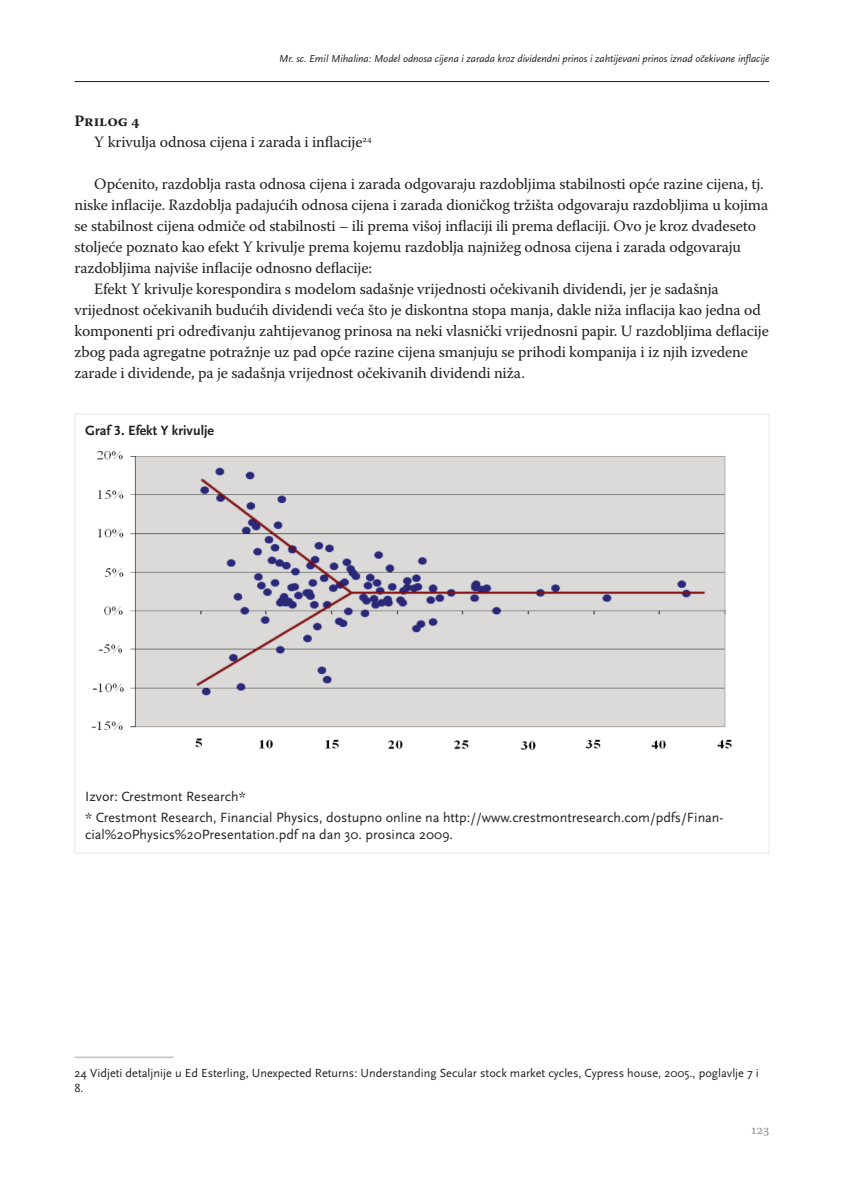
<style>
.page{position:relative;width:844px;height:1191px;background:#fff}
.page>*{position:absolute;margin:0;border:0;box-sizing:border-box;transform-origin:0 0}
.t1{font:15.75px/21px "Warnock Pro";letter-spacing:-.01em;color:#231f20}
.t2{font:14px/21.7px "Scala Sans Pro";color:#231f20}
.t3{font:700 14px "Scala Sans Pro";color:#231f20}
.t4{font:14px "Warnock Pro";color:#939598}
.t5{font:12.25px/14.7px "Scala Sans Pro";color:#231f20}
.t6{font:italic 10.5px "Scala Sans Pro";color:#231f20}
.s1{font-weight:700}
</style>
<div class="page">
<hr style="left:74px;top:81px;width:695px;height:1px;background:#231f20">
<hr style="left:74px;top:1056px;width:100px;height:2px;background:#c7c8ca">
<img style="left:91px;top:450px;width:641px;height:300px">
<p class="t6" style="left:279px;top:53px;width:491px">Mr. sc. Emil Mihalina: Model odnosa cijena i zarada kroz dividendni prinos i zahtijevani prinos iznad očekivane inflacije</p>
<p class="t1" style="left:94px;top:110px;width:279px;text-indent:-20px"><span class="s1">Prilog 4<br></span>Y krivulja odnosa cijena i zarada i inflacije<sup>24</sup></p>
<p class="t1" style="left:94px;top:173px;width:670px">Općenito, razdoblja rasta odnosa cijena i zarada odgovaraju razdobljima stabilnosti opće razine cijena, tj.</p>
<p class="t1" style="left:74px;top:194px;width:695px">niske inflacije. Razdoblja padajućih odnosa cijena i zarada dioničkog tržišta odgovaraju razdobljima u kojima</p>
<p class="t1" style="left:74px;top:215px;width:683px">se stabilnost cijena odmiče od stabilnosti – ili prema višoj inflaciji ili prema deflaciji. Ovo je kroz dvadeseto</p>
<p class="t1" style="left:74px;top:236px;width:668px">stoljeće poznato kao efekt Y krivulje prema kojemu razdoblja najnižeg odnosa cijena i zarada odgovaraju</p>
<p class="t1" style="left:74px;top:257px;width:299px">razdobljima najviše inflacije odnosno deflacije:</p>
<p class="t1" style="left:94px;top:278px;width:625px">Efekt Y krivulje korespondira s modelom sadašnje vrijednosti očekivanih dividendi, jer je sadašnja</p>
<p class="t1" style="left:74px;top:299px;width:687px">vrijednost očekivanih budućih dividendi veća što je diskontna stopa manja, dakle niža inflacija kao jedna od</p>
<p class="t1" style="left:74px;top:320px;width:695px">komponenti pri određivanju zahtijevanog prinosa na neki vlasnički vrijednosni papir. U razdobljima deflacije</p>
<p class="t1" style="left:74px;top:341px;width:675px">zbog pada agregatne potražnje uz pad opće razine cijena smanjuju se prihodi kompanija i iz njih izvedene</p>
<p class="t1" style="left:74px;top:362px;width:452px">zarade i dividende, pa je sadašnja vrijednost očekivanih dividendi niža.</p>
<p class="t3" style="left:85px;top:422px;width:130px">Graf 3. Efekt Y krivulje</p>
<p class="t2" style="left:85px;top:785px;width:639px">Izvor: Crestmont Research*<br>* Crestmont Research, Financial Physics, dostupno online na http://www.crestmontresearch.com/pdfs/Finan-</p>
<p class="t2" style="left:85px;top:824px;width:369px">cial%20Physics%20Presentation.pdf na dan 30. prosinca 2009.</p>
<p class="t5" style="left:74px;top:1065px;width:685px">24 Vidjeti detaljnije u Ed Esterling, Unexpected Returns: Understanding Secular stock market cycles, Cypress house, 2005., poglavlje 7 i<br>8.</p>
<p class="t4" style="left:751px;top:1121px;width:20px">123</p>
</div>
